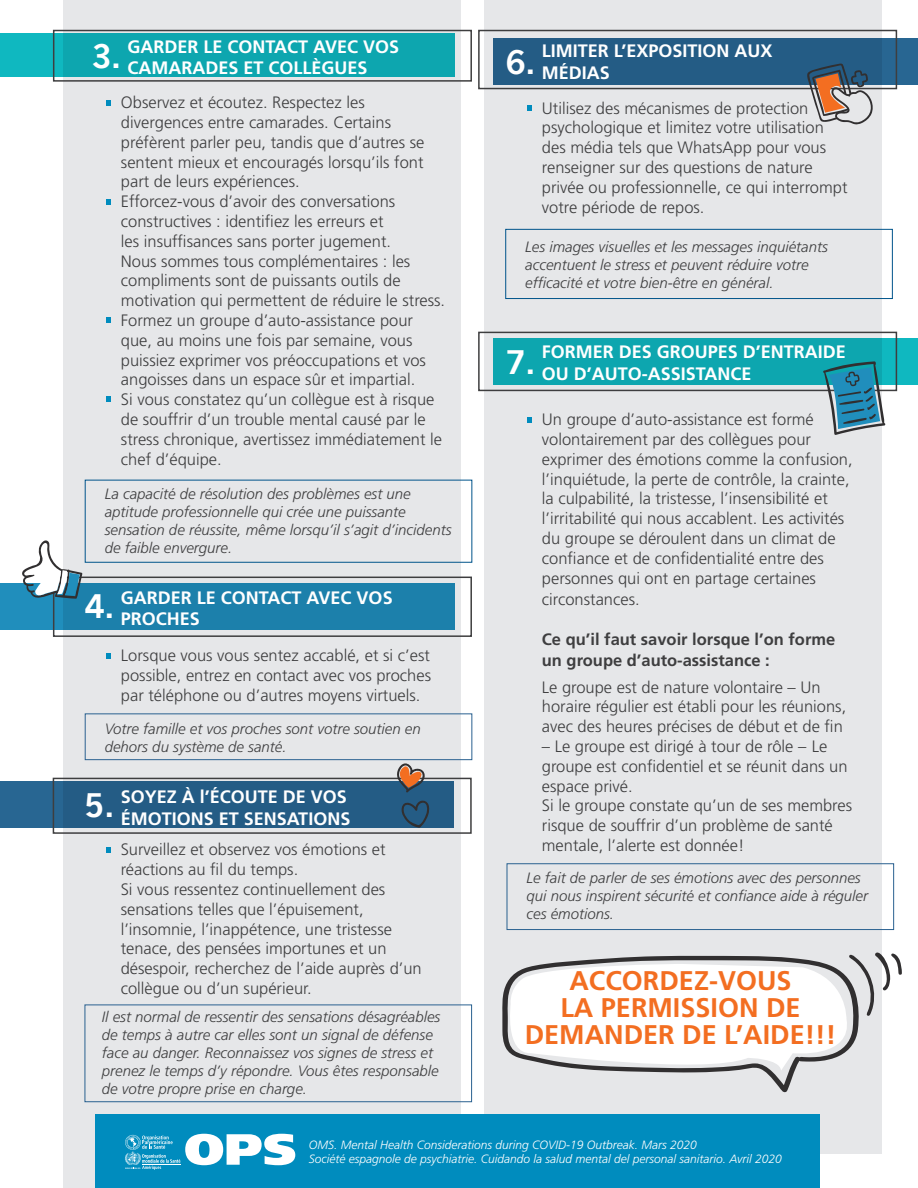
<style>
.page{position:relative;width:918px;height:1188px;background:#fff}
.page>*{position:absolute;margin:0;border:0;box-sizing:border-box;transform-origin:0 0}
.t1{font:700 31.8px "News Gothic";color:#fff}
.t2{font:700 27px/27px "Frutiger LT Std";color:#f36e21;text-align:center}
.t3{font:700 18px/21.6px "Frutiger LT Std";color:#fff}
.t4{font:300 16.5px/19.8px "Frutiger LT Std";color:#3e3e3f}
.t5{font:700 16.5px/21.6px "Frutiger LT Std";color:#3e3e3f}
.t6{font:italic 300 15px/18px "Frutiger LT Std";color:#3e3e3f}
.t7{font:italic 300 12px "Frutiger LT Std";color:#fff}
</style>
<div class="page">
<div style="left:485px;top:0;width:397px;height:1154px;background:#e6e7e9"></div>
<svg style="left:502px;top:991px;width:291px;height:102px"></svg>
<div style="left:64px;top:0;width:397px;height:1188px;background:#e6e7e9"></div>
<div style="left:95px;top:1114px;width:725px;height:74px;background:#008cbe"></div>
<div style="left:493px;top:338px;width:425px;height:47px;background:linear-gradient(to right,#0da4ad,#0eabb4)"></div>
<div style="left:0;top:583px;width:454px;height:47px;background:linear-gradient(to right,#1e87b3,#1b7da7)"></div>
<div style="left:493px;top:38px;width:425px;height:47px;background:linear-gradient(to right,#235b83,#255f89)"></div>
<svg style="left:106px;top:100px;width:5px;height:5px"></svg>
<svg style="left:527px;top:105px;width:5px;height:6px"></svg>
<svg style="left:527px;top:417px;width:5px;height:5px"></svg>
<svg style="left:106px;top:199px;width:5px;height:5px"></svg>
<svg style="left:106px;top:317px;width:5px;height:5px"></svg>
<svg style="left:106px;top:397px;width:5px;height:5px"></svg>
<div style="left:85px;top:480px;width:387px;height:83px;border:1px solid #00548b"></div>
<div style="left:505px;top:229px;width:388px;height:70px;border:1px solid #00548b"></div>
<div style="left:507px;top:863px;width:387px;height:67px;border:1px solid #2a6190"></div>
<svg style="left:106px;top:653px;width:5px;height:5px"></svg>
<div style="left:85px;top:713px;width:387px;height:47px;border:1px solid #2a6190"></div>
<div style="left:53px;top:577px;width:419px;height:60px;border:2px solid #3e3e3f"></div>
<div style="left:478px;top:30px;width:419px;height:59px;border:2px solid #3e3e3f"></div>
<div style="left:478px;top:332px;width:419px;height:59px;border:2px solid #3e3e3f"></div>
<svg style="left:14px;top:536px;width:79px;height:82px"></svg>
<div style="left:0;top:782px;width:454px;height:46px;background:linear-gradient(to right,#26618b,#235a82)"></div>
<svg style="left:106px;top:847px;width:5px;height:5px"></svg>
<div style="left:85px;top:1005px;width:387px;height:97px;border:1px solid #2a6190"></div>
<div style="left:53px;top:778px;width:419px;height:56px;border:2px solid #3e3e3f"></div>
<svg style="left:401px;top:800px;width:29px;height:28px"></svg>
<svg style="left:392px;top:763px;width:33px;height:30px"></svg>
<svg style="left:807px;top:63px;width:66px;height:62px"></svg>
<svg style="left:823px;top:361px;width:63px;height:74px"></svg>
<div style="left:0;top:34px;width:454px;height:43px;background:linear-gradient(to right,#0eafb7,#0da2ab)"></div>
<div style="left:53px;top:30px;width:419px;height:52px;border:2px solid #3e3e3f"></div>
<svg style="left:504px;top:952px;width:398px;height:123px"></svg>
<svg style="left:125px;top:1134px;width:170px;height:36px"></svg>
<p class="t1" style="left:91px;top:36px;width:31px">3.</p>
<p class="t3" style="left:128px;top:36px;width:273px">GARDER LE CONTACT AVEC VOS<br>CAMARADES ET COLLÈGUES</p>
<p class="t4" style="left:121px;top:93px;width:305px">Observez et écoutez. Respectez les divergences entre camarades. Certains préfèrent parler peu, tandis que d’autres se sentent mieux et encouragés lorsqu’ils font part de leurs expériences.</p>
<p class="t4" style="left:121px;top:192px;width:326px">Efforcez-vous d’avoir des conversations constructives : identifiez les erreurs et<br>les insuffisances sans porter jugement.<br>Nous sommes tous complémentaires : les compliments sont de puissants outils de motivation qui permettent de réduire le stress.</p>
<p class="t4" style="left:121px;top:311px;width:306px">Formez un groupe d’auto-assistance pour que, au moins une fois par semaine, vous puissiez exprimer vos préoccupations et vos angoisses dans un espace sûr et impartial.</p>
<p class="t4" style="left:121px;top:390px;width:323px">Si vous constatez qu’un collègue est à risque de souffrir d’un trouble mental causé par le stress chronique, avertissez immédiatement le chef d’équipe.</p>
<p class="t6" style="left:105px;top:485px;width:348px">La capacité de résolution des problèmes est une aptitude professionnelle qui crée une puissante sensation de réussite, même lorsqu’il s’agit d’incidents de faible envergure.</p>
<p class="t1" style="left:85px;top:587px;width:31px">4.</p>
<p class="t3" style="left:121px;top:587px;width:273px">GARDER LE CONTACT AVEC VOS<br>PROCHES</p>
<p class="t4" style="left:121px;top:646px;width:312px;text-align:justify">Lorsque vous vous sentez accablé, et si c’est possible, entrez en contact avec vos proches par téléphone ou d’autres moyens virtuels.</p>
<p class="t6" style="left:105px;top:720px;width:317px">Votre famille et vos proches sont votre soutien en dehors du système de santé.</p>
<p class="t1" style="left:85px;top:786px;width:31px">5.</p>
<p class="t3" style="left:121px;top:786px;width:231px">SOYEZ À l’ÉCOUTE DE VOS<br>ÉMOTIONS ET SENSATIONS</p>
<p class="t4" style="left:121px;top:840px;width:266px">Surveillez et observez vos émotions et réactions au fil du temps.</p>
<p class="t4" style="left:121px;top:880px;width:303px">Si vous ressentez continuellement des sensations telles que l’épuisement, l’insomnie, l’inappétence, une tristesse tenace, des pensées importunes et un désespoir, recherchez de l’aide auprès d’un collègue ou d’un supérieur.</p>
<p class="t6" style="left:102px;top:1008px;width:340px">Il est normal de ressentir des sensations désagréables de temps à autre car elles sont un signal de défense face au danger. Reconnaissez vos signes de stress et prenez le temps d’y répondre. Vous êtes responsable de votre propre prise en charge.</p>
<p class="t1" style="left:506px;top:43px;width:31px">6.</p>
<p class="t3" style="left:542px;top:40px;width:232px">LIMITER L’EXPOSITION AUX<br>MÉDIAS</p>
<p class="t4" style="left:542px;top:98px;width:307px">Utilisez des mécanismes de protection psychologique et limitez votre utilisation des média tels que WhatsApp pour vous renseigner sur des questions de nature privée ou professionnelle, ce qui interrompt votre période de repos.</p>
<p class="t6" style="left:525px;top:238px;width:304px">Les images visuelles et les messages inquiétants accentuent le stress et peuvent réduire votre efficacité et votre bien-être en général.</p>
<p class="t1" style="left:506px;top:343px;width:31px">7.</p>
<p class="t3" style="left:542px;top:341px;width:306px">FORMER DES GROUPES D’ENTRAIDE<br>OU D’AUTO-ASSISTANCE</p>
<p class="t4" style="left:542px;top:410px;width:312px">Un groupe d’auto-assistance est formé volontairement par des collègues pour exprimer des émotions comme la confusion, l’inquiétude, la perte de contrôle, la crainte, la culpabilité, la tristesse, l’insensibilité et l’irritabilité qui nous accablent. Les activités du groupe se déroulent dans un climat de confiance et de confidentialité entre des personnes qui ont en partage certaines</p>
<p class="t4" style="left:542px;top:590px;width:99px">circonstances.</p>
<p class="t5" style="left:542px;top:628px;width:295px">Ce qu’il faut savoir lorsque l’on forme un groupe d’auto-assistance :</p>
<p class="t4" style="left:542px;top:677px;width:306px">Le groupe est de nature volontaire – Un horaire régulier est établi pour les réunions, avec des heures précises de début et de fin</p>
<p class="t4" style="left:542px;top:737px;width:307px">– Le groupe est dirigé à tour de rôle – Le groupe est confidentiel et se réunit dans un espace privé.</p>
<p class="t4" style="left:542px;top:796px;width:312px">Si le groupe constate qu’un de ses membres risque de souffrir d’un problème de santé mentale, l’alerte est donnée!</p>
<p class="t6" style="left:527px;top:869px;width:343px">Le fait de parler de ses émotions avec des personnes qui nous inspirent sécurité et confiance aide à réguler ces émotions.</p>
<p class="t2" style="left:525px;top:968px;width:313px">ACCORDEZ-VOUS<br>LA PERMISSION DE<br>DEMANDER DE L’AIDE!!!</p>
<p class="t7" style="left:309px;top:1138px;width:390px">OMS. Mental Health Considerations during COVID-19 Outbreak. Mars 2020</p>
<p class="t7" style="left:309px;top:1152px;width:475px">Société espagnole de psychiatrie. Cuidando la salud mental del personal sanitario. Avril 2020</p>
</div>
